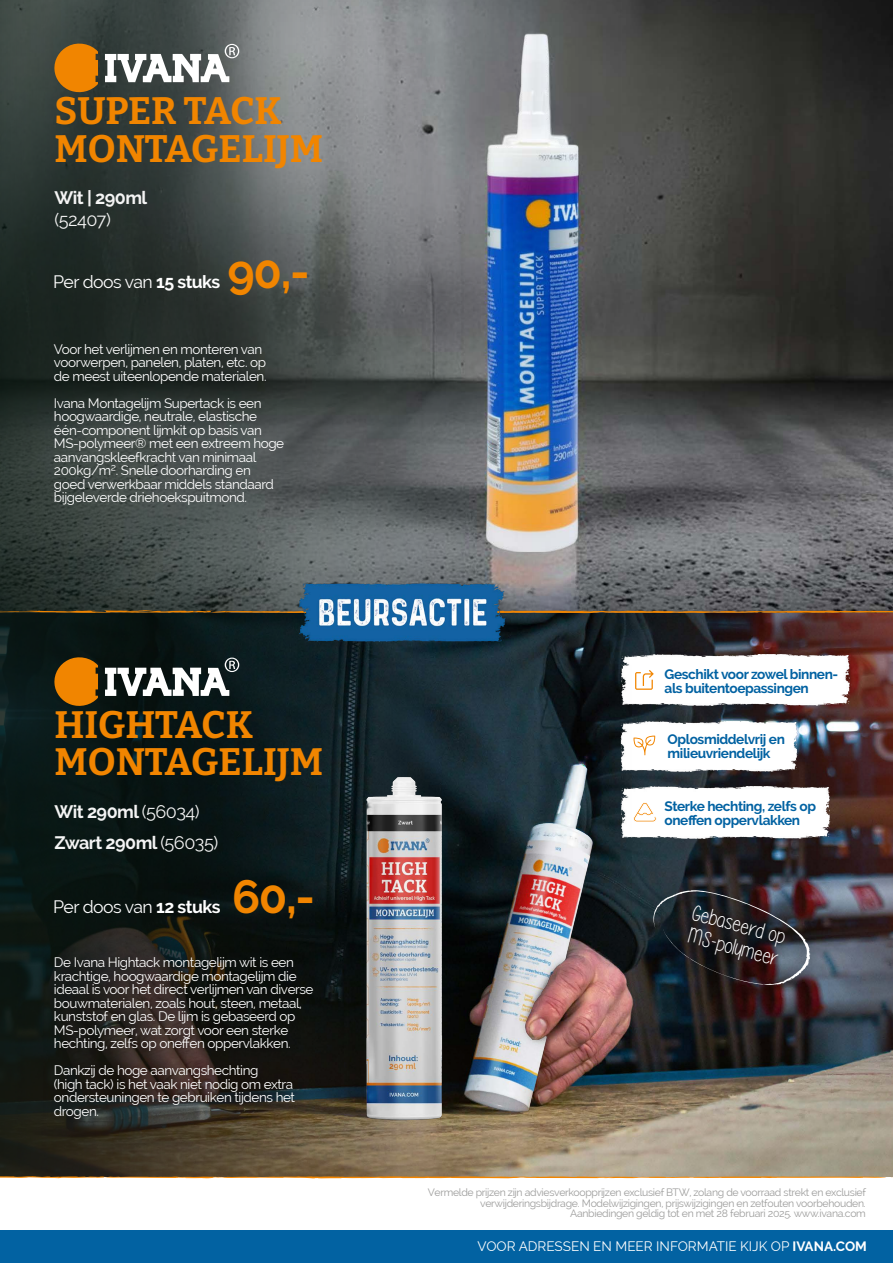
<style>
.page{position:relative;width:893px;height:1263px;background:#fff}
.page>*{position:absolute;margin:0;border:0;box-sizing:border-box;transform-origin:0 0}
.t1{font:700 46.5px "Raleway";color:#f18500}
.t2{font:700 38.1px/37px "Bitter";color:#f18500}
.t3{font:22.65px/22.6px "Please write me a song";color:#fff}
.t4{font:700 18px/31.5px "Raleway";letter-spacing:-.03em;color:#f4f4f4}
.t5{font:18px "Raleway";letter-spacing:-.03em;color:#f4f4f4}
.t6{font:17.7px "Raleway";letter-spacing:-.03em;color:#fff}
.t7{font:700 13.65px/14.1px "Raleway";letter-spacing:-.03em;color:#0262a2}
.t8{font:13.5px/13.5px "Raleway";letter-spacing:-.03em;color:#fff}
.t9{font:13.5px "Raleway";color:#fff}
.t10{font:10.5px/10.5px "Raleway";letter-spacing:-.03em;color:#9d9d9c;text-align:right}
.s1{font-weight:700}
.s2{font-weight:400}
</style>
<div class="page">
<img style="left:687px;top:613px;width:206px;height:563px">
<img style="left:0;top:613px;width:687px;height:563px">
<img style="left:750px;top:0;width:143px;height:610px">
<img style="left:0;top:0;width:750px;height:610px">
<svg style="left:54px;top:41px;width:44px;height:53px;background:#c0730f"></svg>
<svg style="left:105px;top:44px;width:134px;height:38px"></svg>
<div style="left:0;top:1230px;width:893px;height:33px;background:#0262a2"></div>
<svg style="left:0;top:1176px;width:893px;height:3px"></svg>
<img style="left:421px;top:0;width:236px;height:573px">
<svg style="left:0;top:610px;width:893px;height:3px;background:#966423"></svg>
<svg style="left:54px;top:655px;width:44px;height:53px;background:#b56805"></svg>
<svg style="left:105px;top:658px;width:134px;height:38px"></svg>
<div style="left:41px;top:944px;width:285px;height:187px;background:#000;opacity:.55"></div>
<img style="left:298px;top:568px;width:208px;height:100px">
<img style="left:620px;top:654px;width:231px;height:52px">
<img style="left:631px;top:722px;width:168px;height:49px">
<svg style="left:635px;top:670px;width:19px;height:20px"></svg>
<svg style="left:633px;top:736px;width:22px;height:19px"></svg>
<img style="left:631px;top:787px;width:200px;height:51px">
<svg style="left:633px;top:802px;width:24px;height:20px"></svg>
<img style="left:349px;top:665px;width:282px;height:477px">
<div style="left:635px;top:871px;width:194px;height:133px;background:#000;opacity:.87"></div>
<img style="left:642px;top:874px;width:179px;height:127px">
<div style="left:680px;top:896px;width:113px;height:76px;background:#000;opacity:.51"></div>
<h2 class="t2" style="left:54px;top:90px;width:270px">SUPER TACK<br>MONTAGELIJM</h2>
<h3 class="t4" style="left:54px;top:182px;width:94px">Wit | 290ml</h3>
<h3 class="t5" style="left:54px;top:209px;width:58px">(52407)</h3>
<h3 class="t6" style="left:53px;top:272px;width:169px">Per doos van <span class="s1">15 stuks</span></h3>
<h1 class="t1" style="left:228px;top:245px;width:83px">90,-</h1>
<p class="t8" style="left:54px;top:342px;width:214px">Voor het verlijmen en monteren van voorwerpen, panelen, platen, etc. op de meest uiteenlopende materialen.</p>
<p class="t8" style="left:54px;top:396px;width:232px">Ivana Montagelijm Supertack is een hoogwaardige, neutrale, elastische één-component lijmkit op basis van MS-polymeer® met een extreem hoge aanvangskleefkracht van minimaal 200kg/m². Snelle doorharding en goed verwerkbaar middels standaard bijgeleverde driehoekspuitmond.</p>
<h2 class="t2" style="left:54px;top:704px;width:270px">HIGHTACK<br>MONTAGELIJM</h2>
<h3 class="t4" style="left:54px;top:796px;width:165px">Wit 290ml <span class="s2">(56034)<br></span>Zwart 290ml <span class="s2">(56035)</span></h3>
<h1 class="t1" style="left:232px;top:870px;width:84px">60,-</h1>
<p class="t8" style="left:54px;top:956px;width:261px">De Ivana Hightack montagelijm wit is een krachtige, hoogwaardige montagelijm die ideaal is voor het direct verlijmen van diverse bouwmaterialen, zoals hout, steen, metaal, kunststof en glas. De lijm is gebaseerd op MS-polymeer, wat zorgt voor een sterke hechting, zelfs op oneffen oppervlakken.</p>
<p class="t8" style="left:54px;top:1064px;width:243px">Dankzij de hoge aanvangshechting<br>(high tack) is het vaak niet nodig om extra ondersteuningen te gebruiken tijdens het drogen.</p>
<h3 class="t6" style="left:53px;top:896px;width:169px">Per doos van <span class="s1">12 stuks</span></h3>
<p class="t7" style="left:665px;top:667px;width:175px">Geschikt voor zowel binnen&shy;als buitentoepassingen</p>
<p class="t7" style="left:668px;top:732px;width:119px">Oplosmiddelvrij en milieuvriendelijk</p>
<p class="t7" style="left:665px;top:799px;width:153px">Sterke hechting, zelfs op oneffen oppervlakken</p>
<h3 class="t3" style="left:696px;top:901px;width:97px;rotate:15deg">Gebaseerd op<br>MS-polymeer</h3>
<p class="t10" style="left:428px;top:1187px;width:440px">Vermelde prijzen zijn adviesverkoopprijzen exclusief BTW, zolang de voorraad strekt en exclusief verwijderingsbijdrage. Modelwijzigingen, prijswijzigingen en zetfouten voorbehouden.<br>Aanbiedingen geldig tot en met 28 februari 2025. www.ivana.com</p>
<p class="t9" style="left:478px;top:1238px;width:391px">VOOR ADRESSEN EN MEER INFORMATIE KIJK OP <span class="s1">IVANA.COM</span></p>
</div>
